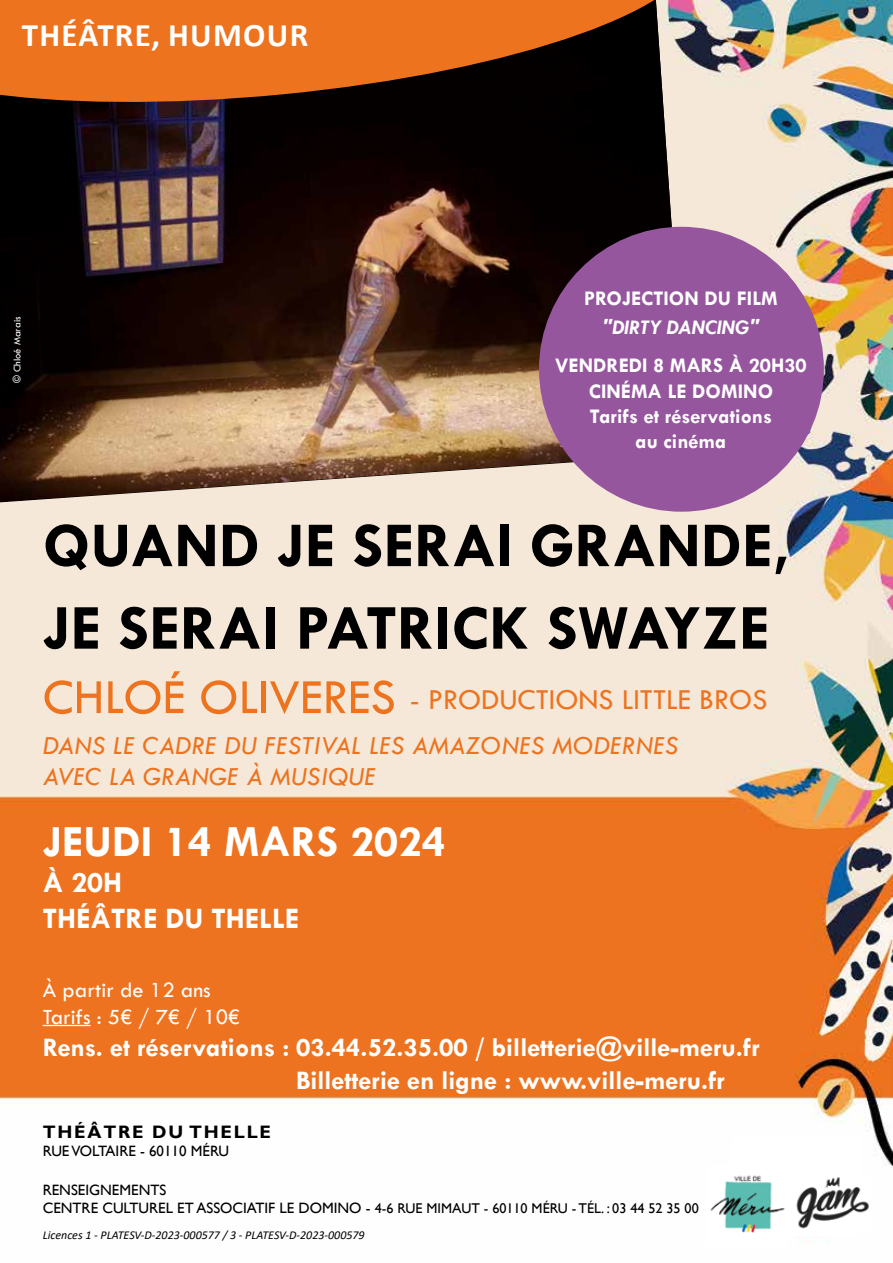
<style>
.page{position:relative;width:893px;height:1263px;background:#fff}
.page>*{position:absolute;margin:0;border:0;box-sizing:border-box;transform-origin:0 0}
.t1{font:700 64.5px/82.5px "Tw Cen";color:#000}
.t2{font:700 45px "Tw Cen";color:#fff}
.t3{font:700 33px "Calibri";letter-spacing:.04em;color:#fff}
.t4{font:30px "Tw Cen";color:#ed731f}
.t5{font:700 30px/36px "Tw Cen";color:#fff}
.t6{font:700 27px/32.4px "Tw Cen";color:#fff}
.t7{font:italic 27px/31px "Tw Cen";color:#ed731f}
.t8{font:22.5px/27px "Tw Cen";color:#fff}
.t9{font:700 21px/25.2px "Tw Cen";color:#fff;text-align:center}
.t10{font:italic 700 21px "Tw Cen";color:#fff}
.t11{font:700 18px "Gill Sans";letter-spacing:.1em;color:#000}
.t12{font:15px "Gill Sans";color:#000}
.t13{font:14.1px "Gill Sans";color:#000}
.t14{font:italic 12px "Calibri";color:#000}
.t15{font:10.5px "Tw Cen";color:#fff}
.s1{font-size:51px}
.s2{font-size:15px}
</style>
<div class="page">
<img style="left:0;top:0;width:893px;height:1244px">
<hr style="left:43px;top:1025px;width:48px;height:1px;background:#fff">
<img style="left:0;top:117px;width:686px;height:385px">
<svg style="left:0;top:0;width:701px;height:117px;fill:#ed731f"></svg>
<div style="left:539px;top:227px;width:285px;height:285px;background:#95569e;border-radius:50%"></div>
<div style="left:732px;top:1137px;width:129px;height:98px;background:#fff"></div>
<img style="left:707px;top:1165px;width:80px;height:79px">
<div style="left:787px;top:1176px;width:85px;height:56px;background:#fff"></div>
<img style="left:796px;top:1177px;width:73px;height:52px">
<p class="t3" style="left:22px;top:12px;width:288px">THÉÂTRE, HUMOUR</p>
<p class="t15" style="left:11px;top:383px;width:68px;rotate:-90deg">© Chloé Marais</p>
<p class="t9" style="left:584px;top:285px;width:195px">PROJECTION DU FILM</p>
<p class="t10" style="left:602px;top:315px;width:158px">"DIRTY DANCING"</p>
<p class="t9" style="left:555px;top:353px;width:253px">VENDREDI 8 MARS À 20H30<br>CINÉMA LE DOMINO<br>Tarifs et réservations<br>au cinéma</p>
<h1 class="t1" style="left:43px;top:503px;width:748px">QUAND JE SERAI GRANDE,<br>JE SERAI PATRICK SWAYZE</h1>
<p class="t4" style="left:43px;top:681px;width:726px"><span class="s1">CHLOÉ OLIVERES</span> - PRODUCTIONS LITTLE BROS</p>
<p class="t7" style="left:43px;top:730px;width:637px">DANS LE CADRE DU FESTIVAL LES AMAZONES MODERNES<br>AVEC LA GRANGE À MUSIQUE</p>
<h2 class="t2" style="left:43px;top:815px;width:405px">JEUDI 14 MARS 2024</h2>
<p class="t5" style="left:43px;top:864px;width:258px">À 20H<br>THÉÂTRE DU THELLE</p>
<p class="t8" style="left:43px;top:976px;width:199px">À partir de 12 ans<br>Tarifs : 5€ / 7€ / 10€</p>
<p class="t6" style="left:296px;top:1031px;width:465px;text-indent:-254px">Rens. et réservations : 03.44.52.35.00 / billetterie@ville-meru.fr<br>Billetterie en ligne : www.ville-meru.fr</p>
<p class="t11" style="left:43px;top:1121px;width:230px">THÉÂTRE DU THELLE</p>
<p class="t12" style="left:43px;top:1142px;width:188px">RUE VOLTAIRE - 60110 MÉRU</p>
<p class="t12" style="left:43px;top:1181px;width:125px">RENSEIGNEMENTS</p>
<p class="t13" style="left:43px;top:1200px;width:657px"><span class="s2">CENTRE CULTUREL ET ASSOCIATIF LE DOMINO -</span> 4-6 RUE MIMAUT - 60110 MÉRU - TÉL. : 03 44 52 35 00</p>
<p class="t14" style="left:43px;top:1226px;width:323px">Licences 1 - PLATESV-D-2023-000577 / 3 - PLATESV-D-2023-000579</p>
</div>
